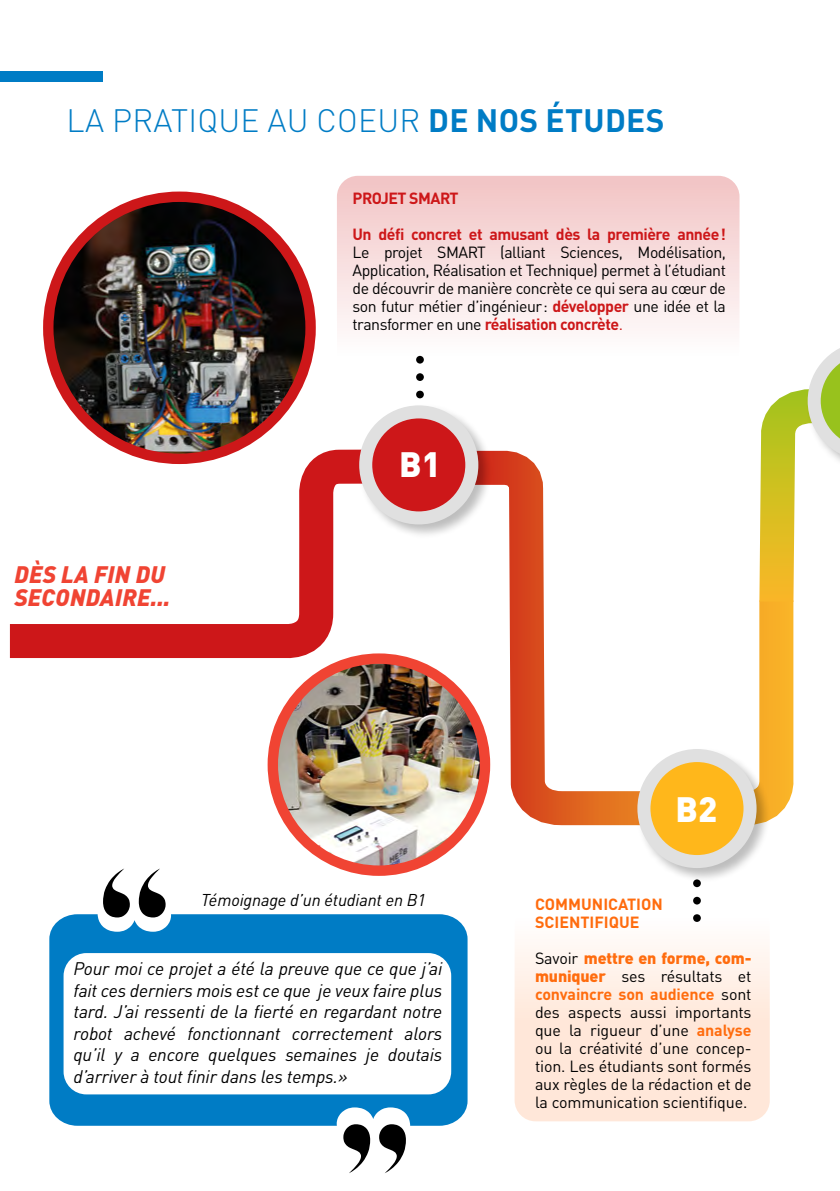
<style>
.page{position:relative;width:840px;height:1191px;background:#fff}
.page>*{position:absolute;margin:0;border:0;box-sizing:border-box;transform-origin:0 0}
.t1{font:900 34.8px "DINOT";color:#fff}
.t2{font:300 32px "DINOT";letter-spacing:.01em;color:#007cc5}
.t3{font:italic 900 23.6px/23.6px "DINOT";letter-spacing:.01em;color:#f04433}
.t4{font:italic 18px/21.6px "DINOT";letter-spacing:-.01em;color:#000;text-align:justify}
.t5{font:italic 17px "DINOT";letter-spacing:-.01em;color:#000}
.t6{font:16px/18px "DINOT";letter-spacing:-.03em;color:#000;text-align:justify}
.t7{font:700 16px "DINOT";letter-spacing:-.03em;color:#cd1719}
.t8{font:700 16px/18px "DINOT";color:#ff6c0e}
.s1{font-weight:700}
.s2{font-weight:700;color:#cd1719}
.s3{color:#cd1719}
.s4{font-weight:900;color:#ff6c0e}
.s5{font-weight:700;color:#ff6c0e}
</style>
<div class="page">
<div style="left:0;top:71px;width:102px;height:11px;background:#007cc5"></div>
<div style="left:337px;top:176px;width:402px;height:202px;background:linear-gradient(to bottom,#f2c4c4,#fff);border-radius:21px"></div>
<div style="left:514px;top:902px;width:255px;height:219px;background:linear-gradient(to bottom,#fffcfa,#ffe1cf);border-radius:21px"></div>
<svg style="left:420px;top:914px;width:47px;height:211px;background:#0d83c8"></svg>
<img style="left:273px;top:658px;width:211px;height:212px;border-radius:106px">
<img style="left:48px;top:197px;width:262px;height:262px;border-radius:131px">
<div style="left:43px;top:191px;width:272px;height:273px;border:10px solid #cd1719;border-radius:50%"></div>
<div style="left:63px;top:953px;width:388px;height:141px;background:#fff;border-radius:23px"></div>
<svg style="left:9px;top:432px;width:411px;height:741px"></svg>
<svg style="left:430px;top:450px;width:364px;height:392px"></svg>
<div style="left:357px;top:404px;width:136px;height:136px;background:#000;opacity:.26"></div>
<div style="left:365px;top:412px;width:106px;height:106px;background:#cd1719;border-radius:50%"></div>
<div style="left:359px;top:405px;width:119px;height:119px;border:13px solid #e0e0e0;border-radius:50%"></div>
<div style="left:635px;top:747px;width:136px;height:136px;background:#000;opacity:.26"></div>
<div style="left:643px;top:755px;width:106px;height:106px;background:#ffb71b;border-radius:50%"></div>
<div style="left:637px;top:749px;width:119px;height:119px;border:13px solid #e0e0e0;border-radius:50%"></div>
<svg style="left:416px;top:390px;width:7px;height:8px"></svg>
<svg style="left:416px;top:356px;width:7px;height:25px"></svg>
<svg style="left:692px;top:914px;width:8px;height:8px"></svg>
<svg style="left:692px;top:879px;width:8px;height:25px"></svg>
<svg style="left:741px;top:349px;width:98px;height:287px"></svg>
<h2 class="t2" style="left:66px;top:96px;width:599px">LA PRATIQUE AU COEUR <span class="s1">DE NOS ÉTUDES</span></h2>
<p class="t7" style="left:352px;top:186px;width:108px">PROJET SMART</p>
<p class="t7" style="left:352px;top:222px;width:375px">Un défi concret et amusant dès la première année!</p>
<p class="t6" style="left:352px;top:242px;width:375px">Le projet SMART (alliant Sciences, Modélisation, Application, Réalisation et Technique) permet à l’étudiant de découvrir de manière concrète ce qui sera au cœur de son futur métier d’ingénieur: <span class="s2">développer</span> une idée et la transformer en une <span class="s2">réalisation concrète</span><span class="s3">.</span></p>
<h3 class="t3" style="left:14px;top:560px;width:157px">DÈS LA FIN DU<br>SECONDAIRE...</h3>
<h1 class="t1" style="left:399px;top:437px;width:43px">B1</h1>
<p class="t5" style="left:201px;top:887px;width:226px">Témoignage d’un étudiant en B1</p>
<p class="t4" style="left:73px;top:956px;width:370px">Pour moi ce projet a été la preuve que ce que j’ai fait ces derniers mois est ce que je veux faire plus tard. J’ai ressenti de la fierté en regardant notre robot achevé fonctionnant correctement alors qu’il y a encore quelques semaines je doutais d’arriver à tout finir dans les temps.»</p>
<h1 class="t1" style="left:675px;top:781px;width:43px">B2</h1>
<p class="t8" style="left:534px;top:894px;width:129px">COMMUNICATION<br>SCIENTIFIQUE</p>
<p class="t6" style="left:534px;top:948px;width:218px">Savoir <span class="s4">mettre en forme, com&shy;muniquer</span> ses résultats et <span class="s5">convaincre son audience</span> sont des aspects aussi importants que la rigueur d’une <span class="s5">analyse </span>ou la créativité d’une concep&shy;tion. Les étudiants sont formés aux règles de la rédaction et de la communication scientifique.</p>
</div>
